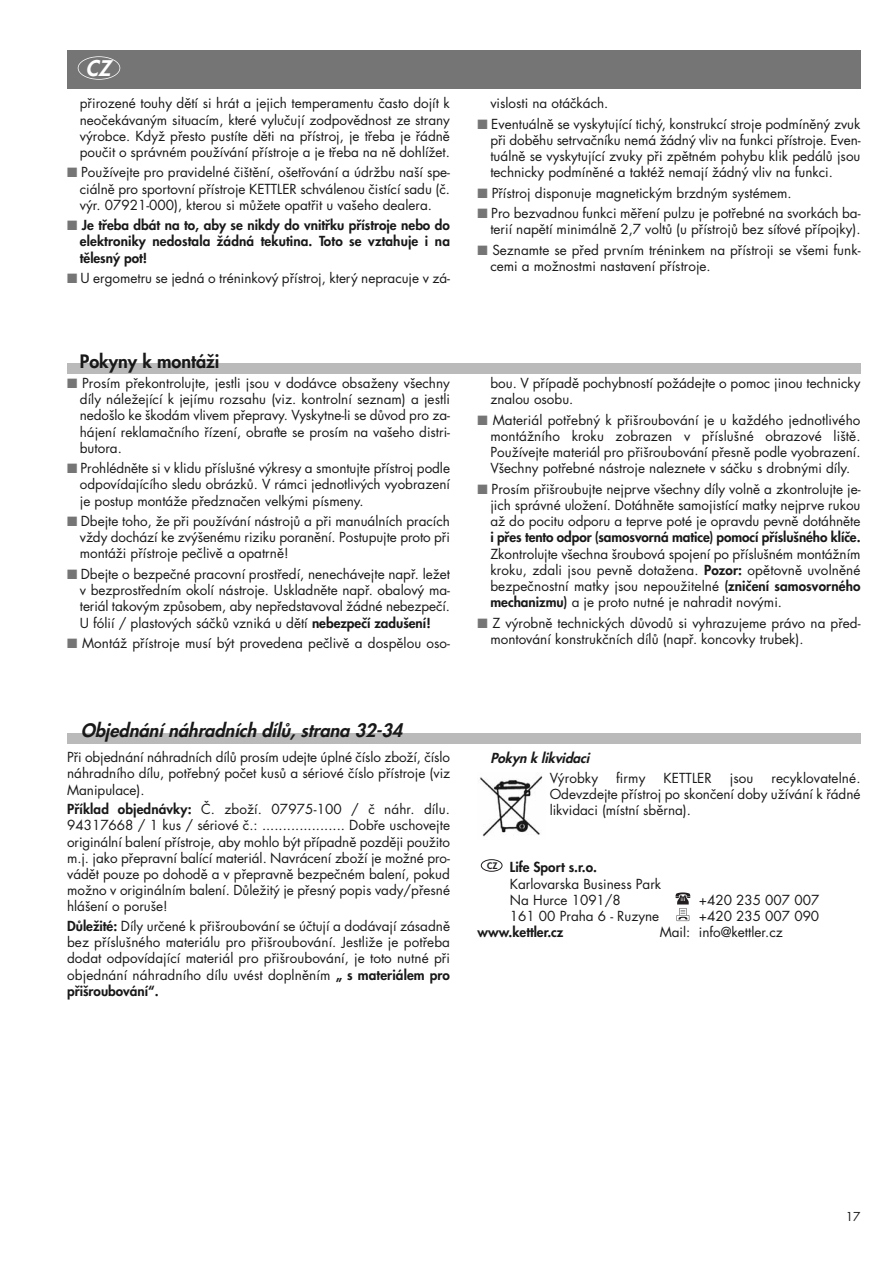
<style>
.page{position:relative;width:893px;height:1263px;background:#fff}
.page>*{position:absolute;margin:0;border:0;box-sizing:border-box;transform-origin:0 0}
.t1{font:italic 800 21px "Futura CE";color:#fff}
.t2{font:italic 800 18px "Futura CE";color:#191919}
.t3{font:800 18px "Futura CE";color:#191919}
.t4{font:13.5px/16.2px "Futura CE";color:#191919;text-align:justify}
.t5{font:800 13.5px/16.2px "Futura CE";color:#191919;text-align:justify}
.t6{font:italic 800 13.5px "Futura CE";color:#191919}
.t7{font:12px "Futura CE";color:#191919}
.t8{font:800 8.85px "Futura";color:#231f20}
.s1{color:#757575}
.s2{font-weight:800}
</style>
<div class="page">
<div style="left:67px;top:50px;width:793px;height:39px;background:#757575"></div>
<div style="left:78px;top:56px;width:42px;height:24px;border:2px solid #fff;border-radius:50%"></div>
<div style="left:67px;top:363px;width:793px;height:11px;background:#bababa"></div>
<div style="left:67px;top:733px;width:793px;height:11px;background:#bababa"></div>
<svg style="left:675px;top:892px;width:15px;height:29px"></svg>
<div style="left:481px;top:859px;width:21px;height:13px;border:1px solid #231f20;border-radius:50%"></div>
<img style="left:480px;top:776px;width:63px;height:61px">
<h1 class="t1" style="left:86px;top:58px;width:31px">CZ</h1>
<p class="t4" style="left:80px;top:96px;width:371px">přirozené touhy dětí si hrát a jejich temperamentu často dojít k neočekávaným situacím, které vylučují zodpovědnost ze strany výrobce. Když přesto pustíte děti na přístroj, je třeba je řádně poučit o správném používání přístroje a je třeba na ně dohlížet.</p>
<p class="t4" style="left:80px;top:165px;width:371px;text-indent:-13px"><span class="s1">■</span> Používejte pro pravidelné čištění, ošetřování a údržbu naší spe&shy;ciálně pro sportovní přístroje KETTLER schválenou čistící sadu (č. výr. 07921-000), kterou si můžete opatřit u vašeho dealera.</p>
<p class="t5" style="left:80px;top:218px;width:371px;text-indent:-13px"><span class="s1">■</span> Je třeba dbát na to, aby se nikdy do vnitřku přístroje nebo do elektroniky nedostala žádná tekutina. Toto se vztahuje i na tělesný pot!</p>
<p class="t4" style="left:67px;top:271px;width:384px"><span class="s1">■</span> U ergometru se jedná o tréninkový přístroj, který nepracuje v zá-</p>
<h2 class="t3" style="left:80px;top:352px;width:141px">Pokyny k montáži</h2>
<p class="t4" style="left:80px;top:376px;width:371px;text-indent:-13px"><span class="s1">■</span> Prosím překontrolujte, jestli jsou v dodávce obsaženy všechny díly náležející k jejímu rozsahu (viz. kontrolní seznam) a jestli nedošlo ke škodám vlivem přepravy. Vyskytne-li se důvod pro za&shy;hájení reklamačního řízení, obraťte se prosím na vašeho distri&shy;butora.</p>
<p class="t4" style="left:80px;top:461px;width:371px;text-indent:-13px"><span class="s1">■</span> Prohlédněte si v klidu příslušné výkresy a smontujte přístroj podle odpovídajícího sledu obrázků. V rámci jednotlivých vyobrazení je postup montáže předznačen velkými písmeny.</p>
<p class="t4" style="left:80px;top:514px;width:371px;text-indent:-13px"><span class="s1">■</span> Dbejte toho, že při používání nástrojů a při manuálních pracích vždy dochází ke zvýšenému riziku poranění. Postupujte proto při montáži přístroje pečlivě a opatrně!</p>
<p class="t4" style="left:80px;top:567px;width:371px;text-indent:-13px"><span class="s1">■</span> Dbejte o bezpečné pracovní prostředí, nenechávejte např. ležet v bezprostředním okolí nástroje. Uskladněte např. obalový ma&shy;teriál takovým způsobem, aby nepředstavoval žádné nebezpečí.<br>U fólií / plastových sáčků vzniká u dětí <span class="s2">nebezpečí zadušení!</span></p>
<p class="t4" style="left:67px;top:636px;width:384px"><span class="s1">■</span> Montáž přístroje musí být provedena pečlivě a dospělou oso-</p>
<p class="t4" style="left:490px;top:96px;width:119px">vislosti na otáčkách.</p>
<p class="t4" style="left:490px;top:117px;width:371px;text-indent:-13px"><span class="s1">■</span> Eventuálně se vyskytující tichý, konstrukcí stroje podmíněný zvuk při doběhu setrvačníku nemá žádný vliv na funkci přístroje. Even&shy;tuálně se vyskytující zvuky při zpětném pohybu klik pedálů jsou technicky podmíněné a taktéž nemají žádný vliv na funkci.</p>
<p class="t4" style="left:477px;top:186px;width:315px"><span class="s1">■</span> Přístroj disponuje magnetickým brzdným systémem.</p>
<p class="t4" style="left:477px;top:206px;width:384px;text-align:right"><span class="s1">■</span> Pro bezvadnou funkci měření pulzu je potřebné na svorkách ba&shy;terií napětí minimálně 2,7 voltů (u přístrojů bez síťové přípojky).</p>
<p class="t4" style="left:490px;top:243px;width:371px;text-indent:-13px"><span class="s1">■</span> Seznamte se před prvním tréninkem na přístroji se všemi funk&shy;cemi a možnostmi nastavení přístroje.</p>
<p class="t4" style="left:490px;top:376px;width:371px">bou. V případě pochybností požádejte o pomoc jinou technicky znalou osobu.</p>
<p class="t4" style="left:490px;top:413px;width:371px;text-indent:-13px"><span class="s1">■</span> Materiál potřebný k přišroubování je u každého jednotlivého montážního kroku zobrazen v příslušné obrazové liště.<br>Používejte materiál pro přišroubování přesně podle vyobrazení.<br>Všechny potřebné nástroje naleznete v sáčku s drobnými díly.</p>
<p class="t4" style="left:490px;top:482px;width:371px;text-indent:-13px"><span class="s1">■</span> Prosím přišroubujte nejprve všechny díly volně a zkontrolujte je&shy;jich správné uložení. Dotáhněte samojistící matky nejprve rukou až do pocitu odporu a teprve poté je opravdu pevně dotáhněte</p>
<p class="t5" style="left:490px;top:530px;width:371px">i přes tento odpor (samosvorná matice) pomocí příslušného klíče.</p>
<p class="t4" style="left:490px;top:547px;width:371px">Zkontrolujte všechna šroubová spojení po příslušném montážním kroku, zdali jsou pevně dotažena. <span class="s2">Pozor:</span> opětovně uvolněné bezpečnostní matky jsou nepoužitelné <span class="s2">(zničení samosvorného mechanizmu)</span> a je proto nutné je nahradit novými.</p>
<p class="t4" style="left:490px;top:616px;width:371px;text-indent:-13px"><span class="s1">■</span> Z výrobně technických důvodů si vyhrazujeme právo na před&shy;montování konstrukčních dílů (např. koncovky trubek).</p>
<h2 class="t2" style="left:81px;top:722px;width:327px">Objednání náhradních dílů,strana 32-34</h2>
<p class="t4" style="left:67px;top:750px;width:384px">Při objednání náhradních dílů prosím udejte úplné číslo zboží, číslo náhradního dílu, potřebný počet kusů a sériové číslo přístroje (viz Manipulace).</p>
<p class="t4" style="left:67px;top:802px;width:384px"><span class="s2">Příklad objednávky:</span> Č. zboží. 07975-100 / č náhr. dílu.<br>94317668 / 1 kus / sériové č.: .................... Dobře uschovejte originální balení přístroje, aby mohlo být případně později použito m.j. jako přepravní balící materiál. Navrácení zboží je možné pro&shy;vádět pouze po dohodě a v přepravně bezpečném balení, pokud možno v originálním balení. Důležitý je přesný popis vady/přesné hlášení o poruše!</p>
<p class="t4" style="left:67px;top:919px;width:384px"><span class="s2">Důležité:</span> Díly určené k přišroubování se účtují a dodávají zásadně bez příslušného materiálu pro přišroubování. Jestliže je potřeba dodat odpovídající materiál pro přišroubování, je toto nutné při objednání náhradního dílu uvést doplněním <span class="s2">„ s materiálem pro přišroubování“.</span></p>
<p class="t6" style="left:490px;top:751px;width:104px">Pokyn k likvidaci</p>
<p class="t4" style="left:549px;top:771px;width:50px">Výrobky</p>
<p class="t4" style="left:616px;top:771px;width:31px">firmy</p>
<p class="t4" style="left:663px;top:771px;width:50px">KETTLER</p>
<p class="t4" style="left:729px;top:771px;width:25px">jsou</p>
<p class="t4" style="left:549px;top:771px;width:312px;text-indent:222px">recyklovatelné.<br>Odevzdejte přístroj po skončení doby užívání k řádné likvidaci (místní sběrna).</p>
<p class="t8" style="left:487px;top:861px;width:12px">CZ</p>
<p class="t5" style="left:510px;top:860px;width:89px">Life Sport s.r.o.</p>
<p class="t4" style="left:510px;top:877px;width:153px">Karlovarska Business Park<br>Na Hurce 1091/8</p>
<p class="t4" style="left:698px;top:893px;width:122px">+420 235 007 007</p>
<p class="t4" style="left:510px;top:909px;width:151px">161 00 Praha 6 - Ruzyne</p>
<p class="t4" style="left:698px;top:909px;width:122px">+420 235 007 090</p>
<p class="t5" style="left:477px;top:925px;width:87px">www.kettler.cz</p>
<p class="t4" style="left:659px;top:925px;width:124px">Mail: info@kettler.cz</p>
<p class="t7" style="left:845px;top:1211px;width:16px">17</p>
</div>
